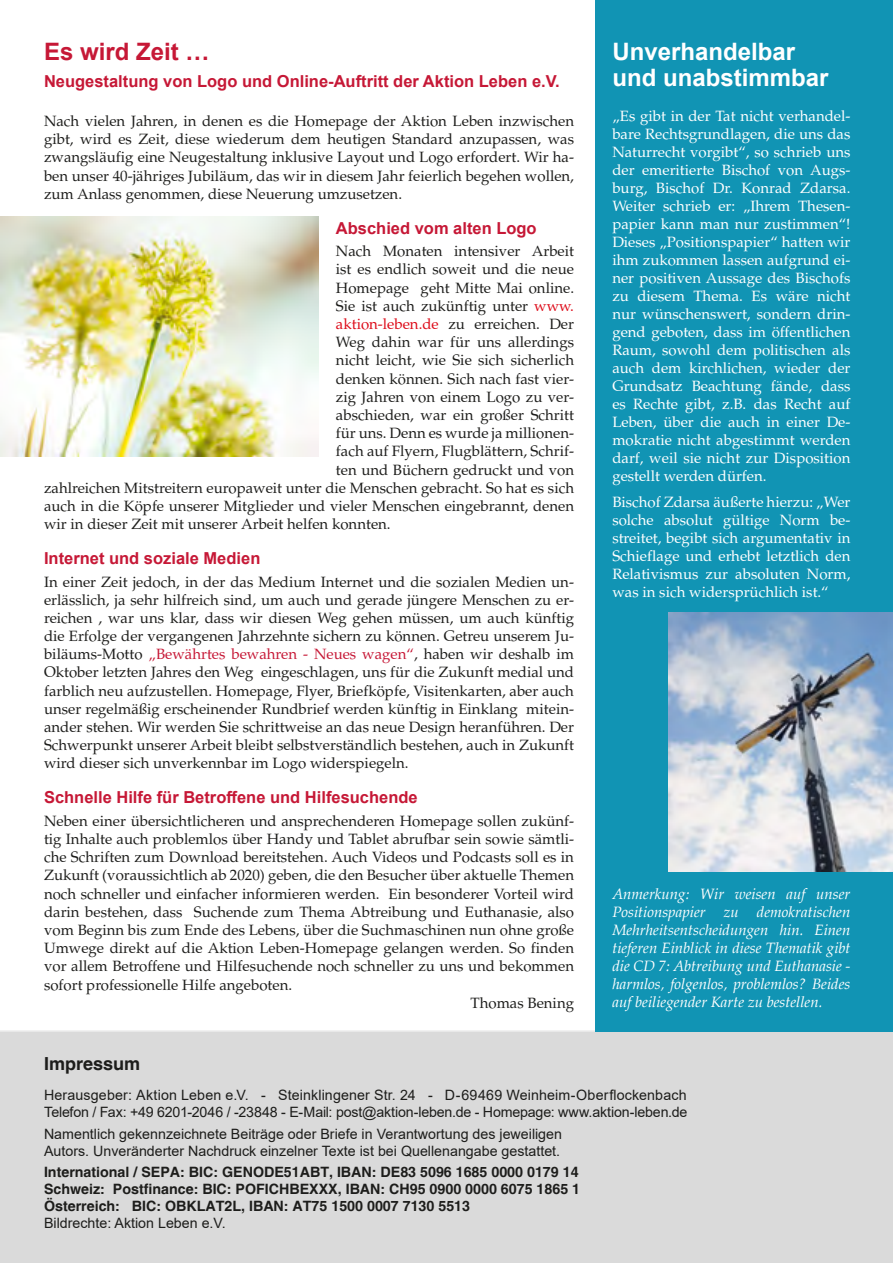
<style>
.page{position:relative;width:893px;height:1263px;background:#fff}
.page>*{position:absolute;margin:0;border:0;box-sizing:border-box;transform-origin:0 0}
.Überschrift_1{font:700 24px/26px "Arial";color:#fff}
.Überschrift_1-2{font:700 24px "Arial";color:#c61836}
.t1{font:700 18px "Helvetica";color:#1d1d1b}
.Überschrift_2_Seite{font:700 16.5px "Arial";color:#c61836}
.Fließtext_10p{font:15px/18.1px "Palatino";color:#1d1d1b;text-align:justify}
.Fließtext_10p-2{font:15px/18px "Palatino";color:#fff;text-align:justify}
.Fließtext_10p-3{font:italic 15px/18px "Palatino";color:#fff;text-align:justify}
.Fließtext_10p-4{font:15px "Palatino";color:#dd0a18}
.t2{font:14.25px/17.1px "Arial";color:#1d1d1b}
.t3{font:700 14.25px/17.1px "Helvetica";color:#1d1d1b;text-align:justify}
.s1{color:#dd0a18}
.s2{color:#1d1d1b}
.s3{color:#c61836}
</style>
<div class="page">
<div style="left:0;top:1030px;width:893px;height:233px;background:#dadada"></div>
<div style="left:595px;top:0;width:298px;height:1031px;background:#1194b4"></div>
<img style="left:0;top:217px;width:319px;height:240px">
<img style="left:668px;top:612px;width:225px;height:260px">
<p class="Überschrift_1-2" style="left:44px;top:35px;width:167px">Es wird Zeit …</p>
<p class="Überschrift_2_Seite" style="left:44px;top:69px;width:517px">Neugestaltung von Logo und Online-Auftritt der Aktion Leben e.V.</p>
<p class="Fließtext_10p" style="left:44px;top:112px;width:531px">Nach vielen Jahren, in denen es die Homepage der Aktion Leben inzwischen gibt, wird es Zeit, diese wiederum dem heutigen Standard anzupassen, was zwangsläufig eine Neugestaltung inklusive Layout und Logo erfordert. Wir ha&shy;ben unser 40-jähriges Jubiläum, das wir in diesem Jahr feierlich begehen wollen, zum Anlass genommen, diese Neuerung umzusetzen.</p>
<p class="Überschrift_2_Seite" style="left:336px;top:216px;width:202px">Abschied vom alten Logo</p>
<p class="Fließtext_10p" style="left:336px;top:242px;width:240px">Nach Monaten intensiver Arbeit</p>
<p class="Fließtext_10p" style="left:336px;top:260px;width:240px">ist es endlich soweit und die neue</p>
<p class="Fließtext_10p" style="left:336px;top:279px;width:240px">Homepage geht Mitte Mai online.</p>
<p class="Fließtext_10p" style="left:336px;top:297px;width:240px">Sie ist auch zukünftig unter <span class="s1">www.</span></p>
<p class="Fließtext_10p-4" style="left:336px;top:315px;width:240px">aktion-leben.de <span class="s2">zu erreichen. Der</span></p>
<p class="Fließtext_10p" style="left:336px;top:333px;width:240px">Weg dahin war für uns allerdings</p>
<p class="Fließtext_10p" style="left:336px;top:351px;width:240px">nicht leicht, wie Sie sich sicherlich</p>
<p class="Fließtext_10p" style="left:336px;top:370px;width:240px">denken können. Sich nach fast vier-</p>
<p class="Fließtext_10p" style="left:336px;top:388px;width:240px">zig Jahren von einem Logo zu ver-</p>
<p class="Fließtext_10p" style="left:336px;top:406px;width:240px">abschieden, war ein großer Schritt</p>
<p class="Fließtext_10p" style="left:336px;top:424px;width:240px">für uns. Denn es wurde ja millionen-</p>
<p class="Fließtext_10p" style="left:336px;top:442px;width:240px">fach auf Flyern, Flugblättern, Schrif-</p>
<p class="Fließtext_10p" style="left:336px;top:461px;width:240px">ten und Büchern gedruckt und von</p>
<p class="Fließtext_10p" style="left:44px;top:479px;width:532px">zahlreichen Mitstreitern europaweit unter die Menschen gebracht. So hat es sich</p>
<p class="Fließtext_10p" style="left:44px;top:497px;width:532px">auch in die Köpfe unserer Mitglieder und vieler Menschen eingebrannt, denen</p>
<p class="Fließtext_10p" style="left:44px;top:515px;width:348px">wir in dieser Zeit mit unserer Arbeit helfen konnten.</p>
<p class="Überschrift_2_Seite" style="left:44px;top:547px;width:218px">Internet und soziale Medien</p>
<p class="Fließtext_10p" style="left:44px;top:573px;width:532px">In einer Zeit jedoch, in der das Medium Internet und die sozialen Medien un&shy;erlässlich, ja sehr hilfreich sind, um auch und gerade jüngere Menschen zu er&shy;reichen , war uns klar, dass wir diesen Weg gehen müssen, um auch künftig die Erfolge der vergangenen Jahrzehnte sichern zu können. Getreu unserem Ju&shy;biläums-Motto <span class="s3">„Bewährtes bewahren - Neues wagen“</span>, haben wir deshalb im Oktober letzten Jahres den Weg eingeschlagen, uns für die Zukunft medial und farblich neu aufzustellen. Homepage, Flyer, Briefköpfe, Visitenkarten, aber auch unser regelmäßig erscheinender Rundbrief werden künftig in Einklang mitein&shy;ander stehen. Wir werden Sie schrittweise an das neue Design heranführen. Der Schwerpunkt unserer Arbeit bleibt selbstverständlich bestehen, auch in Zukunft wird dieser sich unverkennbar im Logo widerspiegeln.</p>
<p class="Überschrift_2_Seite" style="left:44px;top:786px;width:375px">Schnelle Hilfe für Betroffene und Hilfesuchende</p>
<p class="Fließtext_10p" style="left:44px;top:812px;width:532px">Neben einer übersichtlicheren und ansprechenderen Homepage sollen zukünf&shy;tig Inhalte auch problemlos über Handy und Tablet abrufbar sein sowie sämtli&shy;che Schriften zum Download bereitstehen. Auch Videos und Podcasts soll es in Zukunft (voraussichtlich ab 2020) geben, die den Besucher über aktuelle Themen noch schneller und einfacher informieren werden. Ein besonderer Vorteil wird darin bestehen, dass Suchende zum Thema Abtreibung und Euthanasie, also vom Beginn bis zum Ende des Lebens, über die Suchmaschinen nun ohne große Umwege direkt auf die Aktion Leben-Homepage gelangen werden. So finden vor allem Betroffene und Hilfesuchende noch schneller zu uns und bekommen sofort professionelle Hilfe angeboten.</p>
<p class="Fließtext_10p" style="left:471px;top:994px;width:105px">Thomas Bening</p>
<p class="Überschrift_1" style="left:612px;top:39px;width:218px">Unverhandelbar und unabstimmbar</p>
<p class="Fließtext_10p-2" style="left:612px;top:107px;width:240px">„Es gibt in der Tat nicht verhandel&shy;bare Rechtsgrundlagen, die uns das Naturrecht vorgibt“, so schrieb uns der emeritierte Bischof von Augs&shy;burg, Bischof Dr. Konrad Zdarsa.<br>Weiter schrieb er: „Ihrem Thesen&shy;papier kann man nur zustimmen“!<br>Dieses „Positionspapier“ hatten wir ihm zukommen lassen aufgrund ei&shy;ner positiven Aussage des Bischofs zu diesem Thema. Es wäre nicht nur wünschenswert, sondern drin&shy;gend geboten, dass im öffentlichen Raum, sowohl dem politischen als auch dem kirchlichen, wieder der Grundsatz Beachtung fände, dass es Rechte gibt, z.B. das Recht auf Leben, über die auch in einer De&shy;mokratie nicht abgestimmt werden darf, weil sie nicht zur Disposition gestellt werden dürfen.</p>
<p class="Fließtext_10p-2" style="left:612px;top:494px;width:240px">Bischof Zdarsa äußerte hierzu: „Wer solche absolut gültige Norm be&shy;streitet, begibt sich argumentativ in Schieflage und erhebt letztlich den Relativismus zur absoluten Norm, was in sich widersprüchlich ist.“</p>
<p class="Fließtext_10p-3" style="left:612px;top:885px;width:240px">Anmerkung: Wir weisen auf unser Positionspapier zu demokratischen Mehrheitsentscheidungen hin. Einen tieferen Einblick in diese Thematik gibt die CD 7: Abtreibung und Euthanasie - harmlos, folgenlos, problemlos? Beides auf beiliegender Karte zu bestellen.</p>
<p class="t1" style="left:44px;top:1053px;width:98px">Impressum</p>
<p class="t2" style="left:44px;top:1086px;width:645px">Herausgeber: Aktion Leben e.V. - Steinklingener Str. 24 - D-69469 Weinheim-Oberflockenbach<br>Telefon / Fax: +49 6201-2046 / -23848 - E-Mail: post@aktion-leben.de - Homepage: www.aktion-leben.de</p>
<p class="t2" style="left:44px;top:1125px;width:520px">Namentlich gekennzeichnete Beiträge oder Briefe in Verantwortung des jeweiligen<br>Autors. Unveränderter Nachdruck einzelner Texte ist bei Quellenangabe gestattet.</p>
<p class="t3" style="left:44px;top:1163px;width:538px">International / SEPA: BIC: GENODE51ABT, IBAN: DE83 5096 1685 0000 0179 14<br>Schweiz: Postfinance: BIC: POFICHBEXXX, IBAN: CH95 0900 0000 6075 1865 1<br>Österreich: BIC: OBKLAT2L, IBAN: AT75 1500 0007 7130 5513</p>
<p class="t2" style="left:44px;top:1215px;width:183px">Bildrechte: Aktion Leben e.V.</p>
</div>
